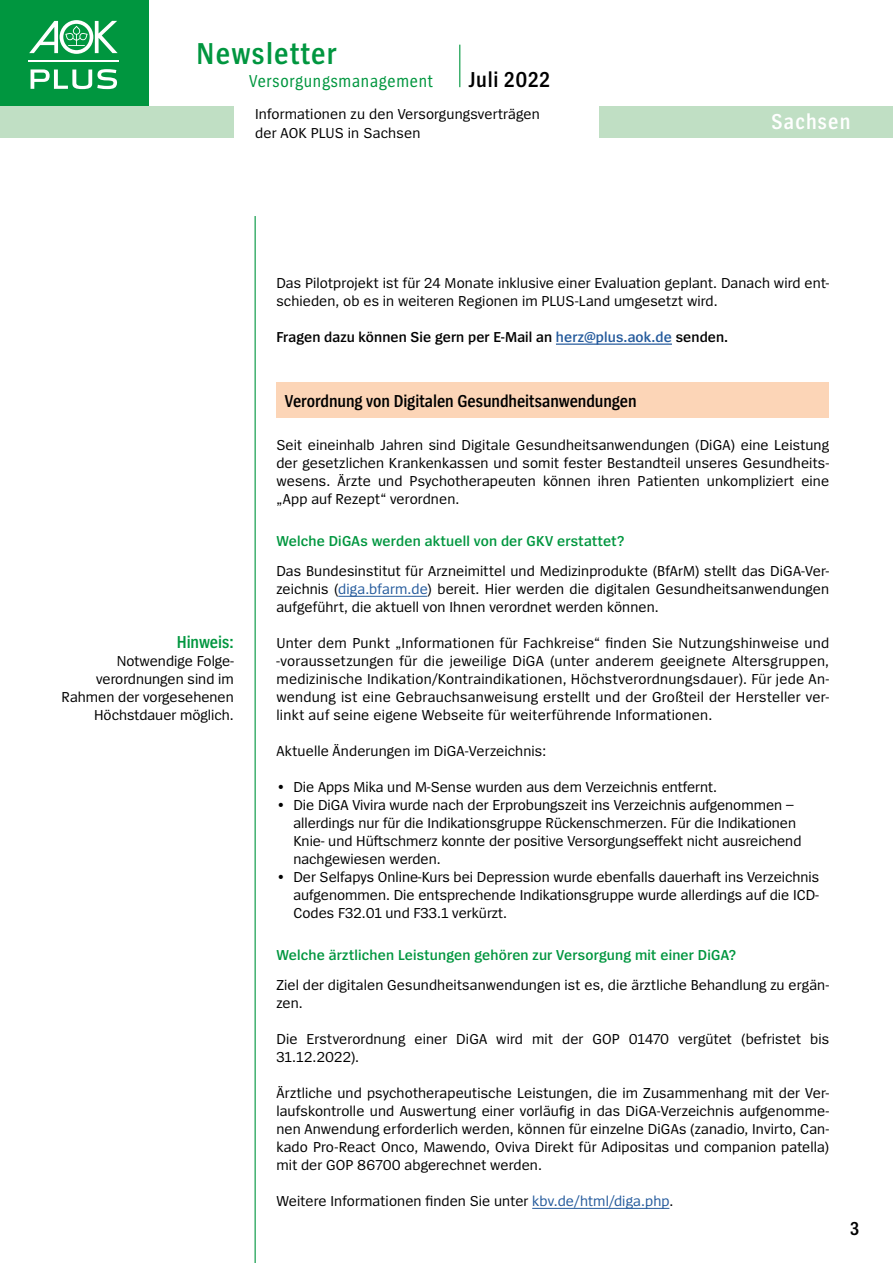
<style>
.page{position:relative;width:893px;height:1263px;background:#fff}
.page>*{position:absolute;margin:0;border:0;box-sizing:border-box;transform-origin:0 0}
.t1{font:600 31.5px "Spiegel Cd";letter-spacing:.04em;color:#00963f}
.t2{font:600 22.5px "Spiegel Cd";letter-spacing:.03em;color:#000}
.t3{font:600 22.5px "Spiegel Cd";letter-spacing:.05em;color:#fff}
.t4{font:600 19.5px "Spiegel Cd";color:#000}
.Rechte_Spalte_H_2_-_Headline_auf_Balken_{font:600 18px "Spiegel Cd";letter-spacing:-.005em;color:#000}
.t5{font:18px "Spiegel Cd";letter-spacing:.04em;color:#00963f}
.linke_Spalte_H3_-_linke_spalte_grün{font:600 18px "Spiegel Cd";letter-spacing:-.005em;color:#00963f}
.Rechte_Spalte_P_-_Fliesstext{font:15px/18px "Spiegel";letter-spacing:.005em;color:#000}
.Rechte_Spalte_P_-_Aufzählung{font:15px/18px "Spiegel";color:#000}
.Rechte_Spalte_H_3_-_Zwischenzeile_Grün{font:600 15px "Spiegel";letter-spacing:.01em;color:#00963f}
.linke_Spalte_linke_Spalte_Fließtext{font:15px/18px "Spiegel";color:#000;text-align:right}
.Rechte_Spalte_P_-_Fliesstext-2{font:600 15px "Spiegel";letter-spacing:.005em;color:#000}
.s1{color:#245a9c}
</style>
<div class="page">
<div style="left:0;top:0;width:149px;height:106px;background:#00963f"></div>
<svg style="left:31px;top:69px;width:86px;height:20px"></svg>
<svg style="left:29px;top:20px;width:89px;height:34px"></svg>
<hr style="left:28px;top:60px;width:91px;height:2px;background:#fff">
<hr style="left:459px;top:45px;width:1px;height:42px;background:#00963f">
<div style="left:0;top:106px;width:234px;height:32px;background:#c0dfc4"></div>
<div style="left:600px;top:106px;width:293px;height:32px;background:#c0dfc4"></div>
<hr style="left:255px;top:216px;width:1px;height:1047px;background:#00963f">
<hr style="left:556px;top:343px;width:116px;height:2px;background:#245a9c">
<div style="left:276px;top:382px;width:553px;height:35px;background:#fcd5b7"></div>
<hr style="left:338px;top:596px;width:89px;height:1px;background:#245a9c">
<hr style="left:532px;top:1208px;width:137px;height:1px;background:#245a9c">
<h1 class="t1" style="left:197px;top:36px;width:142px">Newsletter</h1>
<p class="t5" style="left:249px;top:71px;width:185px">Versorgungsmanagement</p>
<h2 class="t2" style="left:469px;top:68px;width:83px">Juli 2022</h2>
<p class="Rechte_Spalte_P_-_Fliesstext" style="left:255px;top:104px;width:286px;line-height:19.5px">Informationen zu den Versorgungsverträgen der AOK PLUS in Sachsen</p>
<h2 class="t3" style="left:772px;top:110px;width:80px">Sachsen</h2>
<h3 class="linke_Spalte_H3_-_linke_spalte_grün" style="left:177px;top:632px;width:58px">Hinweis:</h3>
<p class="linke_Spalte_linke_Spalte_Fließtext" style="left:62px;top:652px;width:174px">Notwendige Folge&shy;verordnungen sind im<br>Rahmen der vorgesehenen<br>Höchstdauer möglich.</p>
<p class="Rechte_Spalte_P_-_Fliesstext" style="left:276px;top:274px;width:554px">Das Pilotprojekt ist für 24 Monate inklusive einer Evaluation geplant. Danach wird ent&shy;schieden, ob es in weiteren Regionen im PLUS-Land umgesetzt wird.</p>
<p class="Rechte_Spalte_P_-_Fliesstext-2" style="left:276px;top:329px;width:453px">Fragen dazu können Sie gern per E-Mail an <span class="s1">herz@plus.aok.de</span> senden.</p>
<h2 class="Rechte_Spalte_H_2_-_Headline_auf_Balken_" style="left:285px;top:392px;width:353px">Verordnung von Digitalen Gesundheitsanwendungen</h2>
<p class="Rechte_Spalte_P_-_Fliesstext" style="left:276px;top:436px;width:554px;text-align:justify">Seit eineinhalb Jahren sind Digitale Gesundheitsanwendungen (DiGA) eine Leistung der gesetzlichen Krankenkassen und somit fester Bestandteil unseres Gesundheits&shy;wesens. Ärzte und Psychotherapeuten können ihren Patienten unkompliziert eine „App auf Rezept“ verordnen.</p>
<h3 class="Rechte_Spalte_H_3_-_Zwischenzeile_Grün" style="left:276px;top:533px;width:350px">Welche DiGAs werden aktuell von der GKV erstattet?</h3>
<p class="Rechte_Spalte_P_-_Fliesstext" style="left:276px;top:562px;width:554px;text-align:justify">Das Bundesinstitut für Arzneimittel und Medizinprodukte (BfArM) stellt das DiGA-Ver&shy;zeichnis (<span class="s1">diga.bfarm.de</span>) bereit. Hier werden die digitalen Gesundheitsanwendungen aufgeführt, die aktuell von Ihnen verordnet werden können.</p>
<p class="Rechte_Spalte_P_-_Fliesstext" style="left:276px;top:634px;width:554px;text-align:justify">Unter dem Punkt „Informationen für Fachkreise“ finden Sie Nutzungshinweise und -voraussetzungen für die jeweilige DiGA (unter anderem geeignete Altersgruppen, medizinische Indikation/Kontraindikationen, Höchstverordnungsdauer). Für jede An&shy;wendung ist eine Gebrauchsanweisung erstellt und der Großteil der Hersteller ver&shy;linkt auf seine eigene Webseite für weiterführende Informationen.</p>
<p class="Rechte_Spalte_P_-_Fliesstext" style="left:276px;top:742px;width:271px">Aktuelle Änderungen im DiGA-Verzeichnis:</p>
<p class="Rechte_Spalte_P_-_Aufzählung" style="left:276px;top:778px;width:442px">• Die Apps Mika und M-Sense wurden aus dem Verzeichnis entfernt.</p>
<p class="Rechte_Spalte_P_-_Aufzählung" style="left:293px;top:796px;width:510px;text-indent:-17px">• Die DiGA Vivira wurde nach der Erprobungszeit ins Verzeichnis aufgenommen – allerdings nur für die Indikationsgruppe Rückenschmerzen. Für die Indikationen Knie- und Hüftschmerz konnte der positive Versorgungseffekt nicht ausreichend nachgewiesen werden.</p>
<p class="Rechte_Spalte_P_-_Aufzählung" style="left:293px;top:868px;width:527px;text-align:justify;text-indent:-17px">• Der Selfapys Online-Kurs bei Depression wurde ebenfalls dauerhaft ins Verzeichnis aufgenommen. Die entsprechende Indikationsgruppe wurde allerdings auf die ICD-Codes F32.01 und F33.1 verkürzt.</p>
<h3 class="Rechte_Spalte_H_3_-_Zwischenzeile_Grün" style="left:276px;top:947px;width:461px">Welche ärztlichen Leistungen gehören zur Versorgung mit einer DiGA?</h3>
<p class="Rechte_Spalte_P_-_Fliesstext" style="left:276px;top:976px;width:554px">Ziel der digitalen Gesundheitsanwendungen ist es, die ärztliche Behandlung zu ergän&shy;zen.</p>
<p class="Rechte_Spalte_P_-_Fliesstext" style="left:276px;top:1030px;width:554px">Die Erstverordnung einer DiGA wird mit der GOP 01470 vergütet (befristet bis<br>31.12.2022).</p>
<p class="Rechte_Spalte_P_-_Fliesstext" style="left:276px;top:1084px;width:554px;text-align:justify">Ärztliche und psychotherapeutische Leistungen, die im Zusammenhang mit der Ver&shy;laufskontrolle und Auswertung einer vorläufig in das DiGA-Verzeichnis aufgenomme&shy;nen Anwendung erforderlich werden, können für einzelne DiGAs (zanadio, Invirto, Can&shy;kado Pro-React Onco, Mawendo, Oviva Direkt für Adipositas und companion patella) mit der GOP 86700 abgerechnet werden.</p>
<p class="Rechte_Spalte_P_-_Fliesstext" style="left:276px;top:1192px;width:398px">Weitere Informationen finden Sie unter <span class="s1">kbv.de/html/diga.php</span>.</p>
<h3 class="t4" style="left:850px;top:1218px;width:10px">3</h3>
</div>
